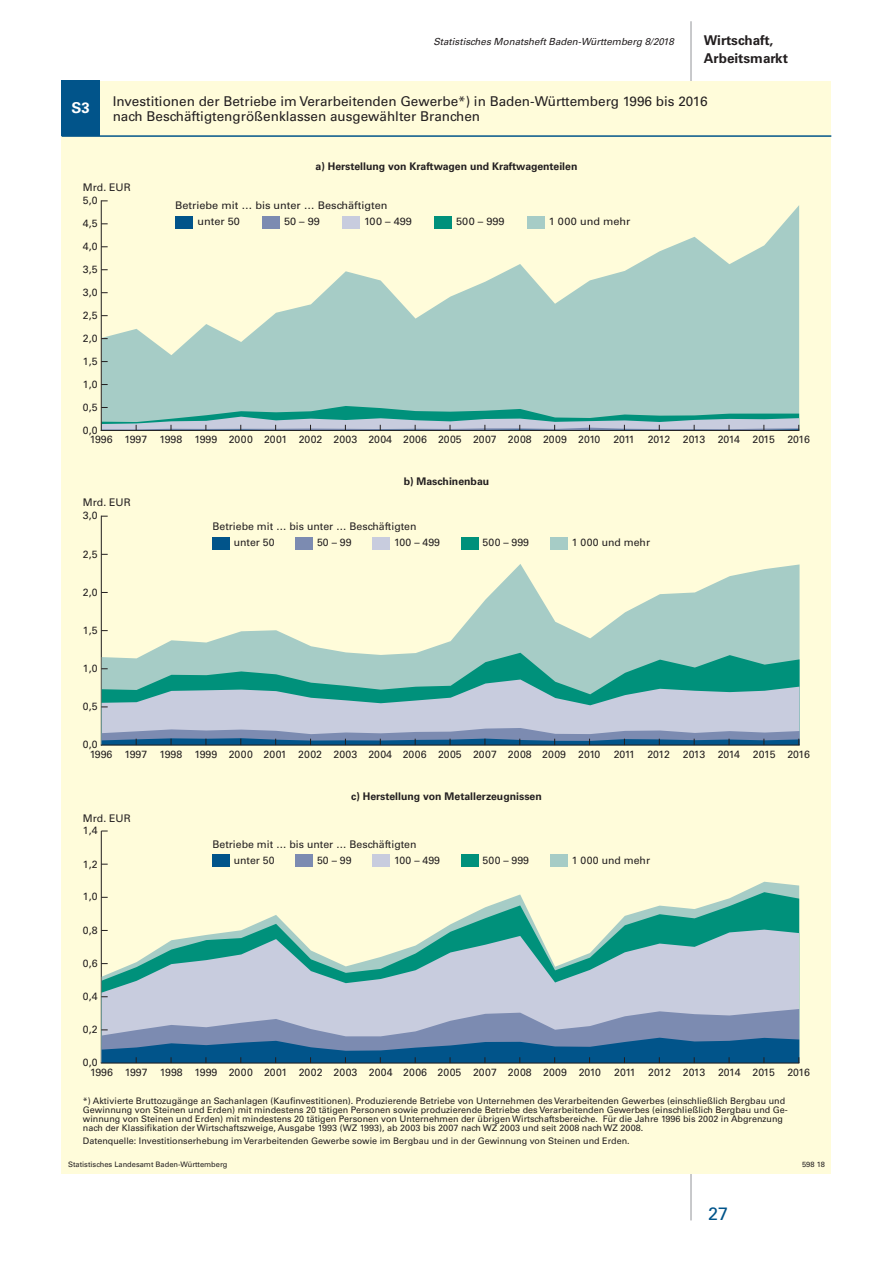
<style>
.page{position:relative;width:893px;height:1263px;background:#fff}
.page>*{position:absolute;margin:0;border:0;box-sizing:border-box;transform-origin:0 0}
.t1{font:18px "Univers";color:#01548a}
.t2{font:700 15px "Univers";color:#fff}
.t3{font:13.5px/14.2px "Univers";color:#231f20}
.t4{font:700 13.5px/18px "Univers";color:#231f20}
.t5{font:10.5px/16.5px "Univers";color:#231f20}
.t6{font:700 10.5px "Univers";color:#231f20}
.t7{font:10.5px/16.5px "Univers";color:#231f20;scale:1.04 1}
.t8{font:italic 9.75px "Univers";color:#231f20}
.t9{font:9px/9px "Univers";color:#231f20}
.t10{font:7.5px "Univers";color:#231f20}
</style>
<div class="page">
<hr style="left:691px;top:21px;width:1px;height:1199px;background:#939598">
<div style="left:62px;top:81px;width:769px;height:1093px;background:#fffcda"></div>
<div style="left:62px;top:81px;width:38px;height:55px;background:#01548a"></div>
<svg style="left:102px;top:205px;width:697px;height:201px;fill:#a6ccc6"></svg>
<hr style="left:101px;top:516px;width:1px;height:229px;background:#231f20">
<svg style="left:102px;top:564px;width:697px;height:89px"></svg>
<svg style="left:102px;top:653px;width:697px;height:26px;background:#7abcb2"></svg>
<svg style="left:102px;top:679px;width:697px;height:49px;background:#94bdc4"></svg>
<hr style="left:101px;top:831px;width:1px;height:232px;background:#231f20">
<svg style="left:102px;top:892px;width:697px;height:38px"></svg>
<svg style="left:102px;top:930px;width:697px;height:79px;background:#abc8cb"></svg>
<hr style="left:101px;top:201px;width:1px;height:229px;background:#231f20">
<hr style="left:101px;top:430px;width:698px;height:1px;background:#231f20">
<svg style="left:101px;top:406px;width:698px;height:24px;background:#81b6b7"></svg>
<hr style="left:101px;top:745px;width:698px;height:1px;background:#231f20">
<svg style="left:102px;top:728px;width:697px;height:17px;background:#6685aa"></svg>
<svg style="left:101px;top:1009px;width:698px;height:54px;background:#6487ad"></svg>
<hr style="left:101px;top:1063px;width:698px;height:1px;background:#231f20">
<hr style="left:62px;top:135px;width:769px;height:2px;background:#01548a">
<div style="left:527px;top:216px;width:17px;height:13px;background:#a6ccc6"></div>
<div style="left:434px;top:216px;width:18px;height:13px;background:#00917b"></div>
<div style="left:342px;top:216px;width:18px;height:13px;background:#c8ccde"></div>
<div style="left:262px;top:216px;width:18px;height:13px;background:#7c8bb1"></div>
<div style="left:175px;top:216px;width:18px;height:13px;background:#01548a"></div>
<div style="left:550px;top:537px;width:17px;height:13px;background:#a6ccc6"></div>
<div style="left:461px;top:537px;width:17px;height:13px;background:#00917b"></div>
<div style="left:373px;top:537px;width:17px;height:13px;background:#c8ccde"></div>
<div style="left:296px;top:537px;width:17px;height:13px;background:#7c8bb1"></div>
<div style="left:213px;top:537px;width:17px;height:13px;background:#01548a"></div>
<div style="left:550px;top:854px;width:17px;height:13px;background:#a6ccc6"></div>
<div style="left:461px;top:854px;width:17px;height:13px;background:#00917b"></div>
<div style="left:373px;top:854px;width:17px;height:13px;background:#c8ccde"></div>
<div style="left:296px;top:854px;width:17px;height:13px;background:#7c8bb1"></div>
<div style="left:213px;top:854px;width:17px;height:13px;background:#01548a"></div>
<p class="t2" style="left:72px;top:99px;width:20px">S3</p>
<p class="t8" style="left:433px;top:35px;width:242px">Statistisches Monatsheft Baden-Württemberg 8/2018</p>
<h3 class="t4" style="left:704px;top:31px;width:86px">Wirtschaft,<br>Arbeitsmarkt</h3>
<p class="t3" style="left:113px;top:94px;width:596px">Investitionen der Betriebe im Verarbeitenden Gewerbe*) in Baden-Württemberg 1996 bis 2016 nach Beschäftigtengrößenklassen ausgewählter Branchen</p>
<p class="t6" style="left:316px;top:160px;width:263px">a) Herstellung von Kraftwagen und Kraftwagenteilen</p>
<p class="t5" style="left:83px;top:179px;width:49px">Mrd. EUR</p>
<p class="t5" style="left:83px;top:192px;width:16px">5,0</p>
<p class="t5" style="left:83px;top:215px;width:16px">4,5</p>
<p class="t5" style="left:83px;top:239px;width:16px">4,0</p>
<p class="t5" style="left:83px;top:261px;width:16px">3,5</p>
<p class="t5" style="left:83px;top:284px;width:16px">3,0</p>
<p class="t5" style="left:83px;top:307px;width:16px">2,5</p>
<p class="t5" style="left:83px;top:330px;width:16px">2,0</p>
<p class="t5" style="left:83px;top:353px;width:16px">1,5</p>
<p class="t5" style="left:83px;top:376px;width:16px">1,0</p>
<p class="t5" style="left:83px;top:399px;width:16px">0,5</p>
<p class="t7" style="left:197px;top:197px;width:184px;text-indent:-22px">Betriebe mit … bis unter … Beschäftigten unter 50</p>
<p class="t7" style="left:284px;top:213px;width:36px">50 – 99</p>
<p class="t7" style="left:364px;top:213px;width:47px">100 – 499</p>
<p class="t7" style="left:456px;top:213px;width:48px">500 – 999</p>
<p class="t7" style="left:549px;top:213px;width:80px">1 000 und mehr</p>
<p class="t5" style="left:90px;top:425px;width:722px;line-height:9.1px;text-indent:-7px">0,0<br>1996 1997 1998 1999 2000 2001 2002 2003 2004 2006 2005 2007 2008 2009 2010 2011 2012 2013 2014 2015 2016</p>
<p class="t5" style="left:83px;top:494px;width:49px">Mrd. EUR</p>
<p class="t5" style="left:83px;top:507px;width:16px">3,0</p>
<p class="t5" style="left:83px;top:546px;width:16px">2,5</p>
<p class="t5" style="left:83px;top:584px;width:16px">2,0</p>
<p class="t5" style="left:83px;top:622px;width:16px">1,5</p>
<p class="t5" style="left:83px;top:660px;width:16px">1,0</p>
<p class="t5" style="left:83px;top:698px;width:16px">0,5</p>
<p class="t6" style="left:404px;top:475px;width:87px">b) Maschinenbau</p>
<p class="t5" style="left:234px;top:518px;width:184px;text-indent:-21px">Betriebe mit … bis unter … Beschäftigten unter 50</p>
<p class="t5" style="left:317px;top:535px;width:36px">50 – 99</p>
<p class="t5" style="left:394px;top:535px;width:47px">100 – 499</p>
<p class="t5" style="left:483px;top:535px;width:48px">500 – 999</p>
<p class="t5" style="left:572px;top:535px;width:80px">1 000 und mehr</p>
<p class="t5" style="left:83px;top:736px;width:16px">0,0</p>
<p class="t5" style="left:90px;top:746px;width:512px">1996 1997 1998 1999 2000 2001 2002 2003 2004 2006 2005 2007 2008 2009 2010</p>
<p class="t5" style="left:614px;top:746px;width:198px">2011 2012 2013 2014 2015 2016</p>
<p class="t5" style="left:83px;top:810px;width:49px">Mrd. EUR</p>
<p class="t5" style="left:83px;top:822px;width:16px">1,4</p>
<p class="t5" style="left:83px;top:855px;width:16px">1,2</p>
<p class="t5" style="left:83px;top:888px;width:16px">1,0</p>
<p class="t5" style="left:83px;top:922px;width:16px">0,8</p>
<p class="t5" style="left:83px;top:955px;width:16px">0,6</p>
<p class="t5" style="left:83px;top:988px;width:16px">0,4</p>
<p class="t5" style="left:83px;top:1021px;width:16px">0,2</p>
<p class="t6" style="left:351px;top:790px;width:192px">c) Herstellung von Metallerzeugnissen</p>
<p class="t5" style="left:234px;top:836px;width:184px;text-indent:-21px">Betriebe mit … bis unter … Beschäftigten unter 50</p>
<p class="t5" style="left:317px;top:852px;width:36px">50 – 99</p>
<p class="t5" style="left:394px;top:852px;width:47px">100 – 499</p>
<p class="t5" style="left:483px;top:852px;width:48px">500 – 999</p>
<p class="t5" style="left:572px;top:852px;width:80px">1 000 und mehr</p>
<p class="t5" style="left:83px;top:1054px;width:16px">0,0</p>
<p class="t5" style="left:90px;top:1064px;width:512px">1996 1997 1998 1999 2000 2001 2002 2003 2004 2006 2005 2007 2008 2009 2010</p>
<p class="t5" style="left:614px;top:1064px;width:197px">2011 2012 2013 2014 2015 2016</p>
<p class="t9" style="left:83px;top:1096px;width:706px">*) Aktivierte Bruttozugänge an Sachanlagen (Kaufinvestitionen). Produzierende Betriebe von Unternehmen des Verarbeitenden Gewerbes (einschließlich Bergbau und Gewinnung von Steinen und Erden) mit mindestens 20 tätigen Personen sowie produzierende Betriebe des Verarbeitenden Gewerbes (einschließlich Bergbau und Ge&shy;winnung von Steinen und Erden) mit mindestens 20 tätigen Personen von Unternehmen der übrigen Wirtschaftsbereiche. Für die Jahre 1996 bis 2002 in Abgrenzung nach der Klassifikation der Wirtschaftszweige, Ausgabe 1993 (WZ 1993), ab 2003 bis 2007 nach WZ 2003 und seit 2008 nach WZ 2008.</p>
<p class="t9" style="left:83px;top:1137px;width:548px">Datenquelle: Investitionserhebung im Verarbeitenden Gewerbe sowie im Bergbau und in der Gewinnung von Steinen und Erden.</p>
<p class="t10" style="left:68px;top:1160px;width:161px">Statistisches Landesamt Baden-Württemberg</p>
<p class="t10" style="left:802px;top:1160px;width:24px">598 18</p>
<h1 class="t1" style="left:708px;top:1203px;width:22px">27</h1>
</div>
